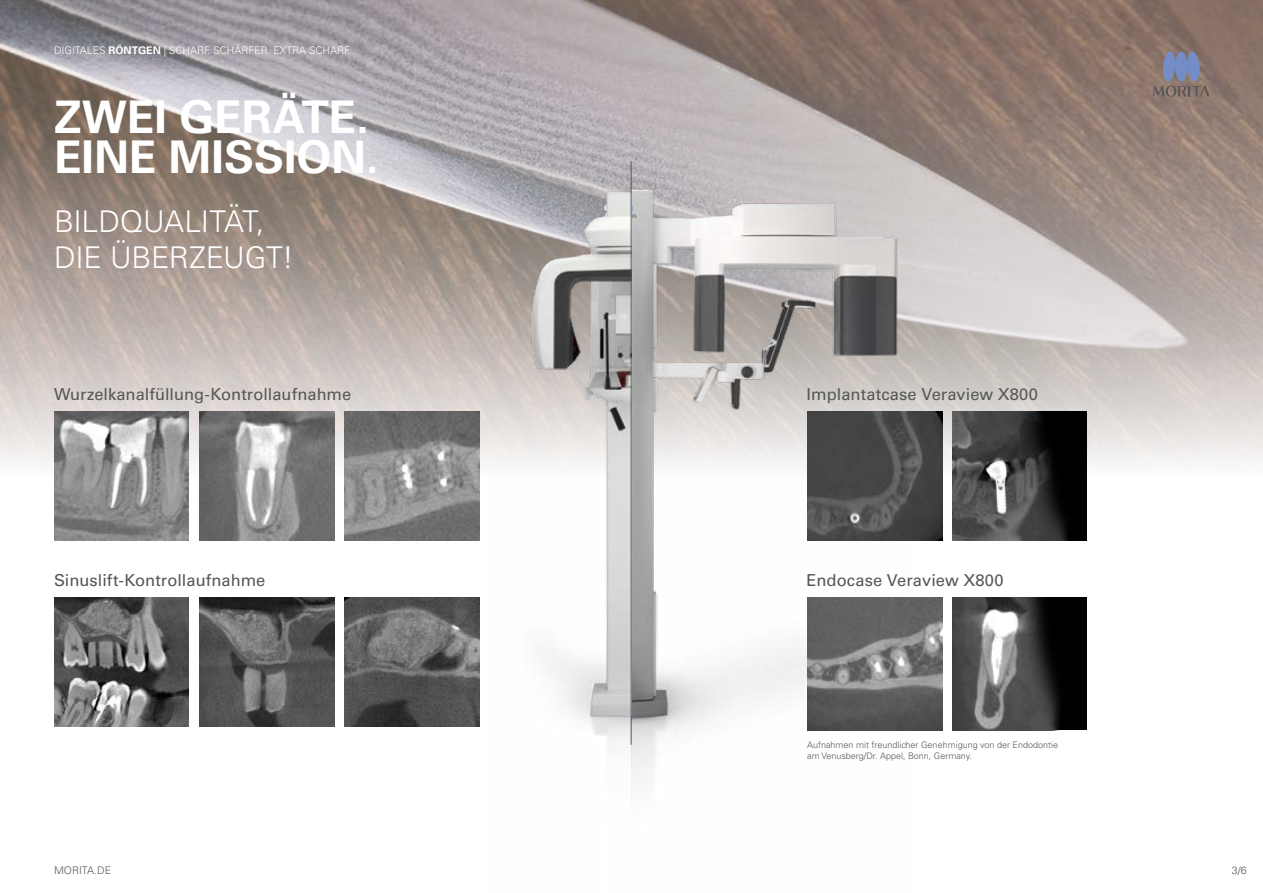
<style>
.page{position:relative;width:1263px;height:893px;background:#fff}
.page>*{position:absolute;margin:0;border:0;box-sizing:border-box;transform-origin:0 0}
.t1{font:700 45px/40.5px "Univers LT Std";color:#fff}
.t2{font:300 30px/36px "Univers LT Std";letter-spacing:-.01em;color:#fff}
.t3{font:16.5px "Univers LT Std";color:#555756}
.Kolumnentitel{font:300 10.5px "Univers LT Std";color:#fff}
.t4{font:300 10.5px "Univers LT Std";letter-spacing:.005em;color:#575756}
.t5{font:300 10.5px "Univers LT Std";color:#555756}
.t6{font:300 9px/10.8px "Univers LT Std";color:#575756}
.s1{font-weight:700}
</style>
<div class="page">
<img style="left:0;top:0;width:1263px;height:541px">
<svg style="left:1153px;top:51px;width:56px;height:45px;background:#807b89"></svg>
<img style="left:631px;top:120px;width:282px;height:671px">
<img style="left:492px;top:166px;width:139px;height:581px">
<hr style="left:631px;top:161px;width:1px;height:584px;background:#555756">
<img style="left:54px;top:412px;width:135px;height:129px">
<img style="left:199px;top:412px;width:135px;height:129px">
<img style="left:345px;top:412px;width:134px;height:129px">
<img style="left:199px;top:597px;width:135px;height:129px">
<img style="left:345px;top:597px;width:134px;height:129px">
<img style="left:54px;top:597px;width:135px;height:129px">
<img style="left:807px;top:412px;width:135px;height:129px">
<img style="left:952px;top:412px;width:135px;height:129px">
<img style="left:807px;top:597px;width:135px;height:133px">
<div style="left:952px;top:597px;width:135px;height:133px;background:#000"></div>
<img style="left:952px;top:597px;width:108px;height:133px">
<p class="Kolumnentitel" style="left:54px;top:44px;width:298px">DIGITALES <span class="s1">RÖNTGEN</span> | SCHARF. SCHÄRFER. EXTRA SCHARF.</p>
<p class="t1" style="left:54px;top:97px;width:326px">ZWEI GERÄTE.<br>EINE MISSION.</p>
<p class="t2" style="left:54px;top:204px;width:241px">BILDQUALITÄT,<br>DIE ÜBERZEUGT!</p>
<p class="t3" style="left:54px;top:384px;width:299px">Wurzelkanalfüllung-Kontrollaufnahme</p>
<p class="t3" style="left:54px;top:570px;width:213px">Sinuslift-Kontrollaufnahme</p>
<p class="t3" style="left:807px;top:384px;width:233px">Implantatcase Veraview X800</p>
<p class="t3" style="left:807px;top:570px;width:198px">Endocase Veraview X800</p>
<p class="t6" style="left:807px;top:740px;width:252px">Aufnahmen mit freundlicher Genehmigung von der Endodontie am Venusberg/Dr. Appel, Bonn, Germany.</p>
<p class="t4" style="left:54px;top:864px;width:59px">MORITA.DE</p>
<p class="t5" style="left:1232px;top:864px;width:16px">3/6</p>
</div>
